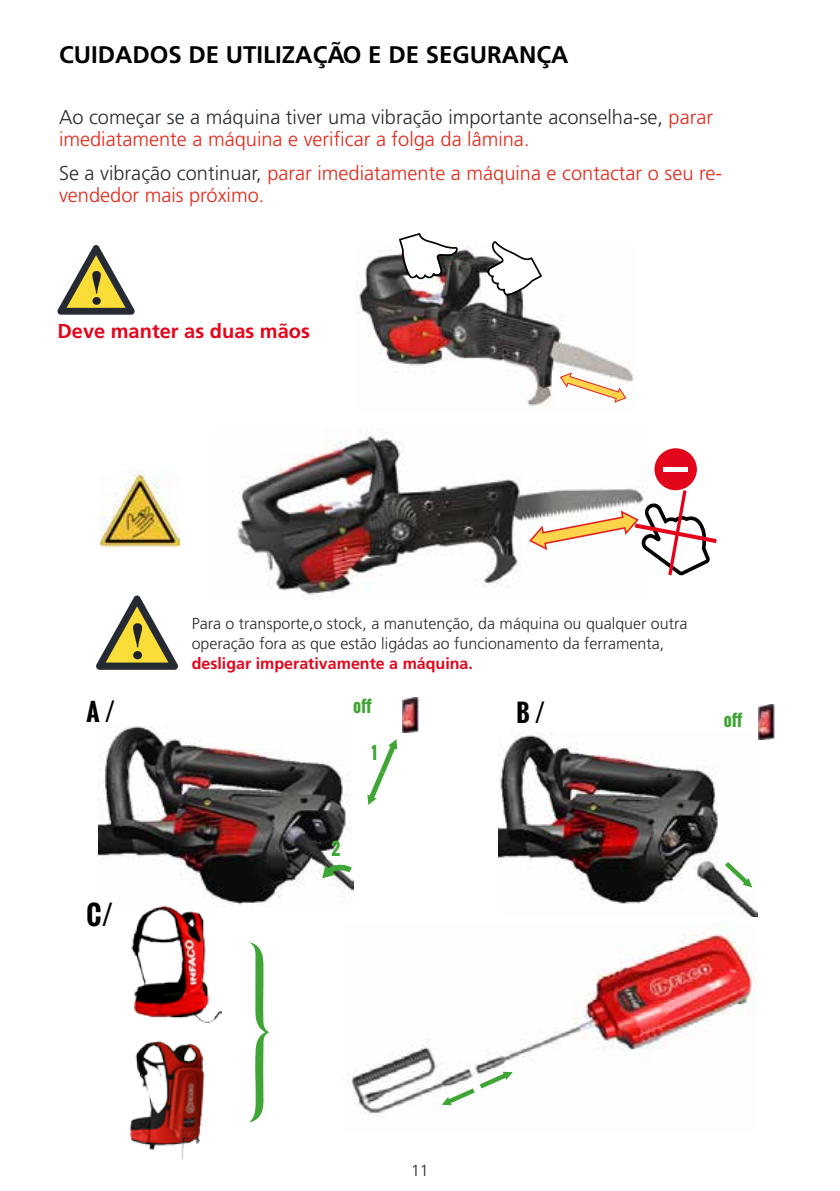
<style>
.page{position:relative;width:840px;height:1191px;background:#fff}
.page>*{position:absolute;margin:0;border:0;box-sizing:border-box;transform-origin:0 0}
.t1{font:700 26px "Oswald";color:#000}
.t2{font:700 24px "Frutiger Pro";color:#000}
.t3{font:700 24px "Oswald";color:#000}
.t4{font:300 20px/22px "Frutiger Pro";color:#262b33}
.t5{font:300 20px/22px "Frutiger Pro";color:#e52718}
.t6{font:700 20px "Frutiger Pro";color:#e3051b}
.t7{font:700 17px "Oswald";color:#3fa535}
.t8{font:300 16px/20px "Frutiger Pro";color:#262b33}
.t9{font:700 16px "Frutiger Pro";color:#e3051b}
.s1{color:#e52718}
.s2{color:#262b33}
</style>
<div class="page">
<img style="left:98px;top:726px;width:255px;height:179px">
<img style="left:498px;top:733px;width:258px;height:183px">
<img style="left:129px;top:1041px;width:76px;height:118px">
<img style="left:131px;top:905px;width:90px;height:117px">
<img style="left:349px;top:923px;width:406px;height:194px">
<svg style="left:249px;top:942px;width:20px;height:180px"></svg>
<svg style="left:441px;top:1071px;width:71px;height:34px"></svg>
<svg style="left:724px;top:862px;width:27px;height:25px"></svg>
<svg style="left:367px;top:739px;width:30px;height:66px"></svg>
<img style="left:758px;top:704px;width:15px;height:36px">
<img style="left:402px;top:697px;width:16px;height:36px">
<svg style="left:322px;top:864px;width:29px;height:14px"></svg>
<img style="left:237px;top:429px;width:400px;height:168px">
<img style="left:355px;top:245px;width:278px;height:162px">
<div style="left:654px;top:448px;width:42px;height:42px;background:#e3051c;border-radius:50%"></div>
<div style="left:663px;top:467px;width:24px;height:5px;background:#fff"></div>
<svg style="left:528px;top:490px;width:188px;height:85px"></svg>
<svg style="left:486px;top:241px;width:55px;height:56px"></svg>
<svg style="left:399px;top:233px;width:59px;height:47px"></svg>
<img style="left:100px;top:470px;width:79px;height:79px">
<svg style="left:57px;top:245px;width:78px;height:70px"></svg>
<svg style="left:96px;top:595px;width:82px;height:75px"></svg>
<svg style="left:559px;top:372px;width:67px;height:31px"></svg>
<h2 class="t2" style="left:59px;top:40px;width:510px">CUIDADOS DE UTILIZAÇÃO E DE SEGURANÇA</h2>
<p class="t4" style="left:59px;top:106px;width:655px">Ao começar se a máquina tiver uma vibração importante aconselha-se, <span class="s1">parar imediatamente a máquina e verificar a folga da lâmina.</span></p>
<p class="t5" style="left:59px;top:162px;width:664px"><span class="s2">Se a vibração continuar,</span> parar imediatamente a máquina e contactar o seu re&shy;vendedor mais próximo.</p>
<p class="t6" style="left:57px;top:319px;width:254px">Deve manter as duas mãos</p>
<p class="t8" style="left:191px;top:613px;width:497px">Para o transporte,o stock, a manutenção, da máquina ou qualquer outra operação fora as que estão ligádas ao funcionamento da ferramenta,</p>
<p class="t9" style="left:191px;top:654px;width:282px">desligar imperativamente a máquina.</p>
<p class="t7" style="left:353px;top:693px;width:20px">off</p>
<h2 class="t3" style="left:86px;top:693px;width:30px">A /</h2>
<h2 class="t3" style="left:516px;top:695px;width:30px">B /</h2>
<h1 class="t1" style="left:86px;top:895px;width:28px">C/</h1>
<p class="t7" style="left:371px;top:739px;width:7px">1</p>
<p class="t7" style="left:331px;top:836px;width:10px">2</p>
<p class="t7" style="left:723px;top:707px;width:20px">off</p>
<p class="t8" style="left:411px;top:1160px;width:19px">11</p>
</div>
